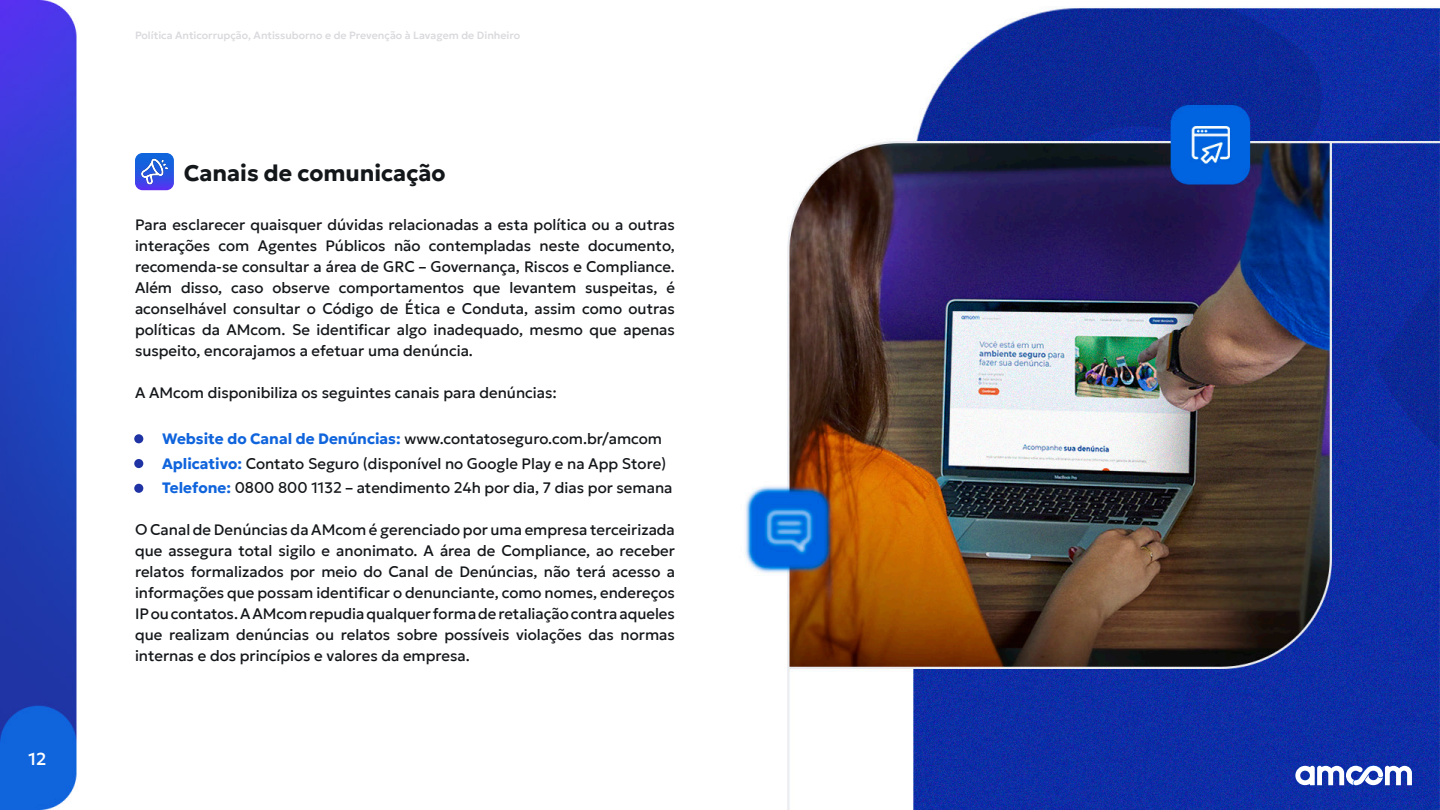
<style>
.page{position:relative;width:1440px;height:810px;background:#fff}
.page>*{position:absolute;margin:0;border:0;box-sizing:border-box;transform-origin:0 0}
.t1{font:700 22.5px "Geologica";color:#14171a}
.t2{font:500 17.25px "Geologica";color:#fff}
.t3{font:15px/21px "Geologica";color:#14171a;text-align:justify}
.t4{font:500 10.5px "Geologica";color:#dadade}
.s1{font-weight:700;color:#1064dc}
</style>
<div class="page">
<img style="left:0;top:0;width:77px;height:810px">
<img style="left:135px;top:6px;width:1305px;height:804px">
<svg style="left:1294px;top:766px;width:118px;height:19px"></svg>
<svg style="left:135px;top:153px;width:39px;height:37px"></svg>
<div style="left:134px;top:434px;width:9px;height:9px;background:#2033a4;border-radius:50%"></div>
<div style="left:134px;top:459px;width:9px;height:9px;background:#2033a4;border-radius:50%"></div>
<div style="left:134px;top:484px;width:9px;height:9px;background:#2033a4;border-radius:50%"></div>
<img style="left:142px;top:159px;width:25px;height:25px">
<p class="t2" style="left:29px;top:744px;width:19px">12</p>
<p class="t4" style="left:135px;top:27px;width:387px">Política Anticorrupção, Antissuborno e de Prevenção à Lavagem de Dinheiro</p>
<p class="t1" style="left:184px;top:153px;width:263px">Canais de comunicação</p>
<p class="t3" style="left:135px;top:213px;width:541px">Para esclarecer quaisquer dúvidas relacionadas a esta política ou a outras interações com Agentes Públicos não contempladas neste documento, recomenda-se consultar a área de GRC – Governança, Riscos e Compliance.<br>Além disso, caso observe comportamentos que levantem suspeitas, é aconselhável consultar o Código de Ética e Conduta, assim como outras políticas da AMcom. Se identificar algo inadequado, mesmo que apenas suspeito, encorajamos a efetuar uma denúncia.</p>
<p class="t3" style="left:135px;top:381px;width:424px">A AMcom disponibiliza os seguintes canais para denúncias:</p>
<p class="t3" style="left:135px;top:427px;width:529px">• <span class="s1">Website do Canal de Denúncias:</span> www.contatoseguro.com.br/amcom</p>
<p class="t3" style="left:135px;top:452px;width:533px">• <span class="s1">Aplicativo:</span> Contato Seguro (disponível no Google Play e na App Store)</p>
<p class="t3" style="left:135px;top:477px;width:539px">• <span class="s1">Telefone:</span> 0800 800 1132 – atendimento 24h por dia, 7 dias por semana</p>
<p class="t3" style="left:135px;top:519px;width:541px">O Canal de Denúncias da AMcom é gerenciado por uma empresa terceirizada que assegura total sigilo e anonimato. A área de Compliance, ao receber relatos formalizados por meio do Canal de Denúncias, não terá acesso a informações que possam identificar o denunciante, como nomes, endereços IP ou contatos. A AMcom repudia qualquer forma de retaliação contra aqueles que realizam denúncias ou relatos sobre possíveis violações das normas internas e dos princípios e valores da empresa.</p>
</div>
